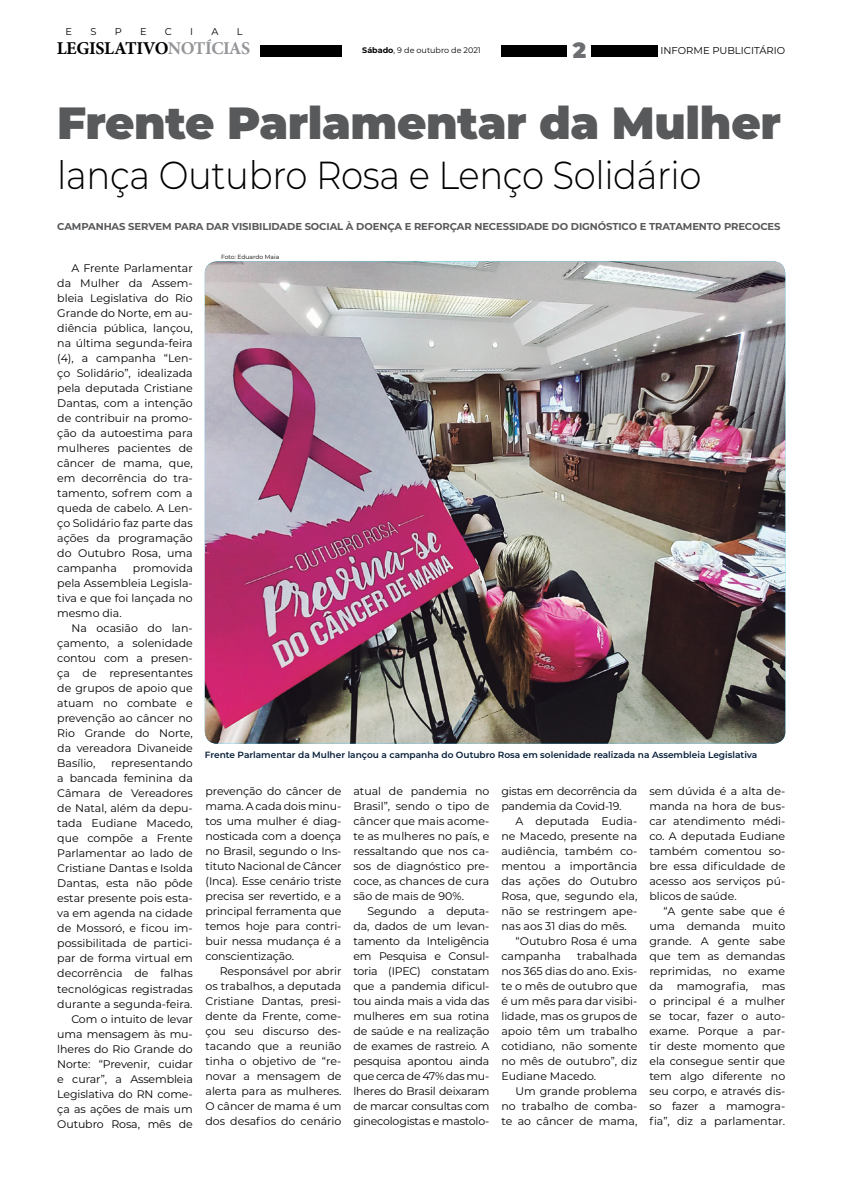
<style>
.page{position:relative;width:842px;height:1191px;background:#fff}
.page>*{position:absolute;margin:0;border:0;box-sizing:border-box;transform-origin:0 0}
.t1{font:900 45.1px "Montserrat";color:#58595b}
.t2{font:300 39.1px "Montserrat";letter-spacing:-.01em;color:#000;scale:.91 1}
.t3{font:900 22px "Montserrat";color:#6d6e71}
.t4{font:700 18.1px "Minion Pro";letter-spacing:-.025em;color:#000}
.t5{font:11px/15px "Montserrat";color:#000;text-align:justify}
.t6{font:11px/15px "Montserrat";letter-spacing:-.02em;color:#000}
.t7{font:700 10px "Montserrat";letter-spacing:-.01em;color:#58595b}
.t8{font:10px "Montserrat";color:#000}
.t9{font:9.8px "Montserrat";color:#000}
.t10{font:600 9px "Montserrat";color:#041c38}
.t11{font:8px "Montserrat";color:#000}
.t12{font:6px "Montserrat";color:#000}
.s1{color:#939598}
.s2{font-weight:700}
</style>
<div class="page">
<div style="left:261px;top:45px;width:81px;height:12px;background:#000"></div>
<div style="left:501px;top:45px;width:157px;height:12px;background:#000"></div>
<div style="left:568px;top:37px;width:23px;height:22px;background:#fff"></div>
<img style="left:205px;top:261px;width:580px;height:482px">
<p class="t9" style="left:65px;top:25px;width:8px">E</p>
<p class="t9" style="left:90px;top:25px;width:8px">S</p>
<p class="t9" style="left:115px;top:25px;width:9px">P</p>
<p class="t9" style="left:140px;top:25px;width:8px">E</p>
<p class="t9" style="left:165px;top:25px;width:9px">C</p>
<p class="t9" style="left:190px;top:25px;width:4px">I</p>
<p class="t9" style="left:212px;top:25px;width:9px">A</p>
<p class="t9" style="left:237px;top:25px;width:7px">L</p>
<h3 class="t4" style="left:57px;top:36px;width:195px">LEGISLATIVO<span class="s1">NOTÍCIAS</span></h3>
<p class="t11" style="left:362px;top:45px;width:120px"><span class="s2">SÁBADO</span>, 9 de outubro de 2021</p>
<p class="t8" style="left:660px;top:44px;width:126px">INFORME PUBLICITÁRIO</p>
<h3 class="t3" style="left:573px;top:34px;width:15px">2</h3>
<h1 class="t1" style="left:57px;top:89px;width:725px">Frente Parlamentar da Mulher</h1>
<h2 class="t2" style="left:57px;top:149px;width:709px">lança Outubro Rosa e Lenço Solidário</h2>
<p class="t7" style="left:57px;top:219px;width:725px">CAMPANHAS SERVEM PARA DAR VISIBILIDADE SOCIAL À DOENÇA E REFORÇAR NECESSIDADE DO DIGNÓSTICO E TRATAMENTO PRECOCES</p>
<p class="t12" style="left:221px;top:253px;width:60px">Foto: Eduardo Maia</p>
<p class="t5" style="left:57px;top:260px;width:137px;text-indent:14px">A Frente Parlamentar da Mulher da Assem&shy;bleia Legislativa do Rio Grande do Norte, em au&shy;diência pública, lançou, na última segunda-feira (4), a campanha “Len&shy;ço Solidário”, idealizada pela deputada Cristiane Dantas, com a intenção de contribuir na promo&shy;ção da autoestima para mulheres pacientes de câncer de mama, que, em decorrência do tra&shy;tamento, sofrem com a queda de cabelo. A Len&shy;ço Solidário faz parte das ações da programação do Outubro Rosa, uma campanha</p>
<p class="t5" style="left:57px;top:560px;width:137px;text-indent:76px">promovida pela Assembleia Legisla&shy;tiva e que foi lançada no mesmo dia.</p>
<p class="t5" style="left:57px;top:620px;width:137px;text-indent:14px">Na ocasião do lan&shy;çamento, a solenidade contou com a presen&shy;ça de representantes de grupos de apoio que atuam no combate e prevenção ao câncer no Rio Grande do Norte, da vereadora Divaneide Basílio,</p>
<p class="t5" style="left:57px;top:755px;width:137px;text-align:right">representando<br>a bancada feminina da<br>Câmara de Vereadores de Natal, além da depu&shy;tada Eudiane Macedo, que compõe a Frente<br>Parlamentar ao lado de<br>Cristiane Dantas e Isolda<br>Dantas, esta não pôde estar presente pois esta&shy;va em agenda na cidade de Mossoró, e ficou im&shy;possibilitada de partici&shy;par de forma virtual em decorrência de falhas tecnológicas registradas durante a segunda-feira.<br>Com o intuito de levar uma mensagem às mu&shy;lheres do Rio Grande do<br>Norte: “Prevenir, cuidar e curar”, a Assembleia<br>Legislativa do RN come&shy;ça as ações de mais um<br>Outubro Rosa, mês de</p>
<p class="t10" style="left:205px;top:749px;width:554px">Frente Parlamentar da Mulher lançou a campanha do Outubro Rosa em solenidade realizada na Assembleia Legislativa</p>
<p class="t5" style="left:205px;top:783px;width:137px">prevenção do câncer de mama. A cada dois minu&shy;tos uma mulher é diag&shy;nosticada com a doença no Brasil, segundo o Ins&shy;tituto Nacional de Câncer (Inca). Esse cenário triste precisa ser revertido, e a principal ferramenta que temos hoje para contri&shy;buir nessa mudança é a conscientização.</p>
<p class="t5" style="left:205px;top:963px;width:137px;text-indent:14px">Responsável por abrir os trabalhos, a deputada Cristiane Dantas, presi&shy;dente da Frente, come&shy;çou seu discurso des&shy;tacando que a reunião tinha o objetivo de “re&shy;novar a mensagem de alerta para as mulheres.<br>O câncer de mama é um dos desafios do cenário</p>
<p class="t5" style="left:353px;top:783px;width:137px">atual de pandemia no Brasil”, sendo o tipo de câncer que mais acome&shy;te as mulheres no país, e ressaltando que nos ca&shy;sos de diagnóstico pre&shy;coce, as chances de cura são de mais de 90%.</p>
<p class="t5" style="left:353px;top:903px;width:137px;text-indent:14px">Segundo a deputa&shy;da, dados de um levan&shy;tamento da Inteligência em Pesquisa e Consul&shy;toria (IPEC) constatam que a pandemia dificul&shy;tou ainda mais a vida das mulheres em sua rotina de saúde e na realização de exames de rastreio. A pesquisa apontou ainda que cerca de 47% das mu&shy;lheres do Brasil deixaram de marcar consultas com ginecologistas e mastolo-</p>
<p class="t6" style="left:501px;top:783px;width:137px">gistas em decorrência da pandemia da Covid-19.</p>
<p class="t5" style="left:516px;top:813px;width:123px">A deputada Eudia-</p>
<p class="t5" style="left:501px;top:828px;width:137px">ne Macedo, presente na</p>
<p class="t5" style="left:501px;top:843px;width:137px">audiência, também co-</p>
<p class="t5" style="left:501px;top:858px;width:137px">mentou a importância</p>
<p class="t5" style="left:501px;top:873px;width:137px">das ações do Outubro</p>
<p class="t5" style="left:501px;top:888px;width:137px">Rosa, que, segundo ela,</p>
<p class="t5" style="left:501px;top:903px;width:137px">não se restringem ape-</p>
<p class="t5" style="left:501px;top:918px;width:127px">nas aos 31 dias do mês.</p>
<p class="t5" style="left:516px;top:933px;width:123px">“Outubro Rosa é uma</p>
<p class="t5" style="left:501px;top:948px;width:61px">campanha</p>
<p class="t5" style="left:501px;top:948px;width:137px;text-indent:76px">trabalhada nos 365 dias do ano. Exis&shy;te o mês de outubro que é um mês para dar visibi&shy;lidade, mas os grupos de apoio têm um trabalho cotidiano, não somente no mês de outubro”, diz Eudiane Macedo.</p>
<p class="t5" style="left:501px;top:1083px;width:137px;text-indent:14px">Um grande problema no trabalho de comba&shy;te ao câncer de mama,</p>
<p class="t5" style="left:649px;top:783px;width:137px">sem dúvida é a alta de&shy;manda na hora de bus&shy;car atendimento médi&shy;co. A deputada Eudiane também comentou so&shy;bre essa dificuldade de acesso aos serviços pú&shy;blicos de saúde.</p>
<p class="t5" style="left:649px;top:903px;width:137px;text-indent:14px">“A gente sabe que é uma demanda muito grande. A gente sabe que tem as demandas reprimidas, no exame da mamografia, mas o principal é a mulher se tocar, fazer o auto&shy;exame. Porque a par&shy;tir deste momento que ela consegue sentir que tem algo diferente no seu corpo, e através dis&shy;so fazer a mamogra&shy;fia”, diz a parlamentar.</p>
</div>
